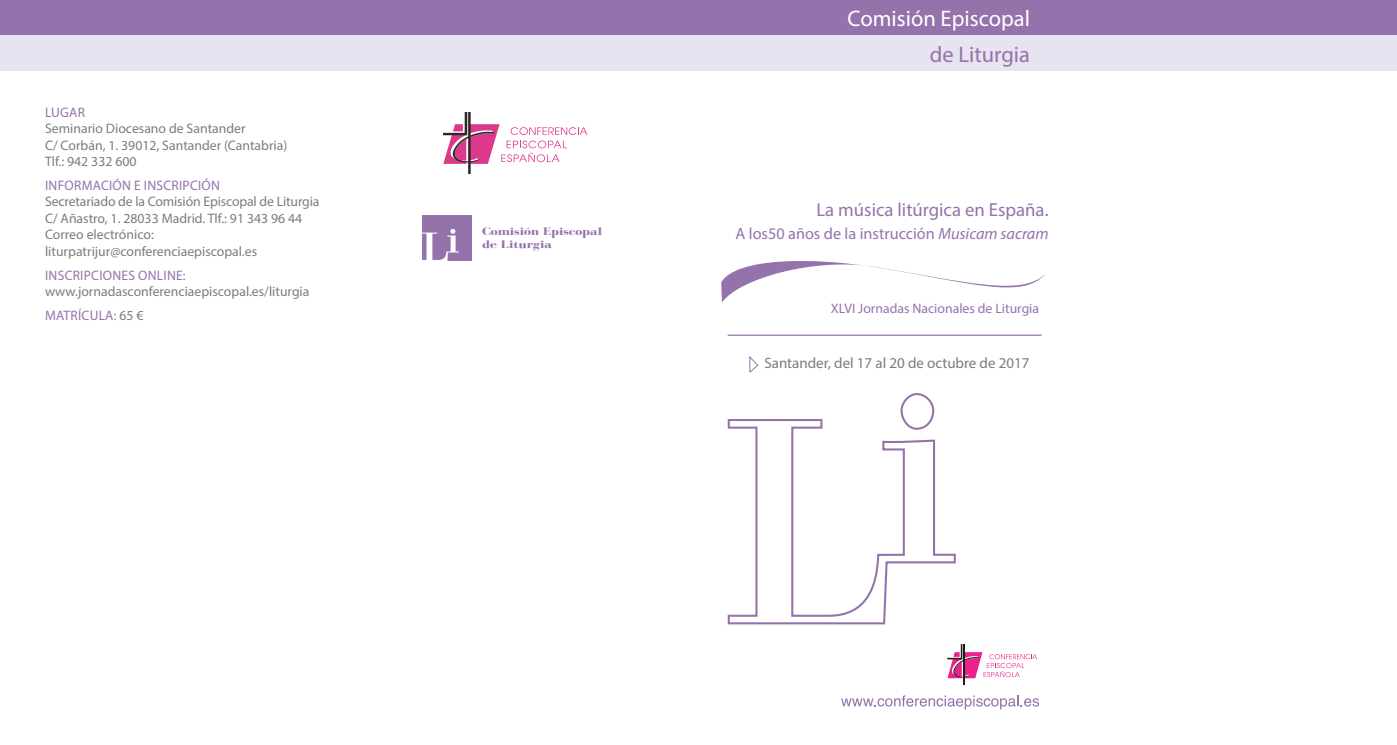
<style>
.page{position:relative;width:1397px;height:745px;background:#fff}
.page>*{position:absolute;margin:0;border:0;box-sizing:border-box;transform-origin:0 0}
.t1{font:22.5px "Myriad Pro";color:#fff}
.t2{font:22.5px "Myriad Pro";color:#9473ac}
.t3{font:18.75px "Myriad Pro";color:#9473ac}
.t4{font:16.25px "Myriad Pro";color:#9473ac}
.t5{font:15px "Myriad Pro";color:#7c7c7c}
.t6{font:13.75px/16.5px "Myriad Pro";color:#7c7c7c}
.t7{font:13.75px "Myriad Pro";letter-spacing:.005em;color:#9473ac}
.t8{font:700 11.25px/13.5px "Bodoni FLF";color:#9473ac;scale:1.27 1}
.s1{color:#9473ac}
.s2{color:#7c7c7c}
.s3{font-style:italic}
</style>
<div class="page">
<div style="left:0;top:0;width:1396px;height:35px;background:#9473ac"></div>
<div style="left:0;top:35px;width:1396px;height:36px;background:#e8e3f1"></div>
<svg style="left:721px;top:261px;width:324px;height:41px"></svg>
<hr style="left:727px;top:334px;width:314px;height:1px;background:#9473ac">
<svg style="left:841px;top:695px;width:197px;height:14px"></svg>
<hr style="left:962px;top:643px;width:2px;height:41px;background:#1d1d1b">
<svg style="left:947px;top:643px;width:89px;height:34px"></svg>
<svg style="left:749px;top:356px;width:9px;height:17px"></svg>
<svg style="left:727px;top:393px;width:229px;height:232px"></svg>
<hr style="left:468px;top:112px;width:2px;height:62px;background:#2e2a28">
<svg style="left:443px;top:112px;width:144px;height:52px"></svg>
<div style="left:422px;top:215px;width:49px;height:46px;background:#9473ac"></div>
<svg style="left:422px;top:229px;width:37px;height:32px"></svg>
<p class="t7" style="left:45px;top:104px;width:41px">LUGAR</p>
<p class="t6" style="left:45px;top:120px;width:244px">Seminario Diocesano de Santander<br>C/ Corbán, 1. 39012, Santander (Cantabria)<br>Tlf.: 942 332 600</p>
<p class="t7" style="left:45px;top:177px;width:176px">INFORMACIÓN E INSCRIPCIÓN</p>
<p class="t6" style="left:45px;top:193px;width:276px">Secretariado de la Comisión Episcopal de Liturgia<br>C/ Añastro, 1. 28033 Madrid. Tlf.: 91 343 96 44</p>
<p class="t6" style="left:45px;top:226px;width:214px">Correo electrónico: liturpatrijur@conferenciaepiscopal.es</p>
<p class="t6" style="left:45px;top:266px;width:266px"><span class="s1">INSCRIPCIONES ONLINE: </span>www.jornadasconferenciaepiscopal.es/liturgia</p>
<p class="t7" style="left:45px;top:306px;width:100px">MATRÍCULA: <span class="s2">65 €</span></p>
<p class="t8" style="left:482px;top:224px;width:96px">Comisión Episcopal de Liturgia</p>
<p class="t1" style="left:847px;top:5px;width:184px">Comisión Episcopal</p>
<p class="t2" style="left:929px;top:40px;width:102px">de Liturgia</p>
<p class="t3" style="left:816px;top:197px;width:234px">La música litúrgica en España.</p>
<p class="t4" style="left:735px;top:223px;width:314px">A los50 años de la instrucción <span class="s3">Musicam sacram</span></p>
<p class="t7" style="left:830px;top:299px;width:210px">XLVI Jornadas Nacionales de Liturgia</p>
<p class="t5" style="left:764px;top:353px;width:267px">Santander, del 17 al 20 de octubre de 2017</p>
</div>
